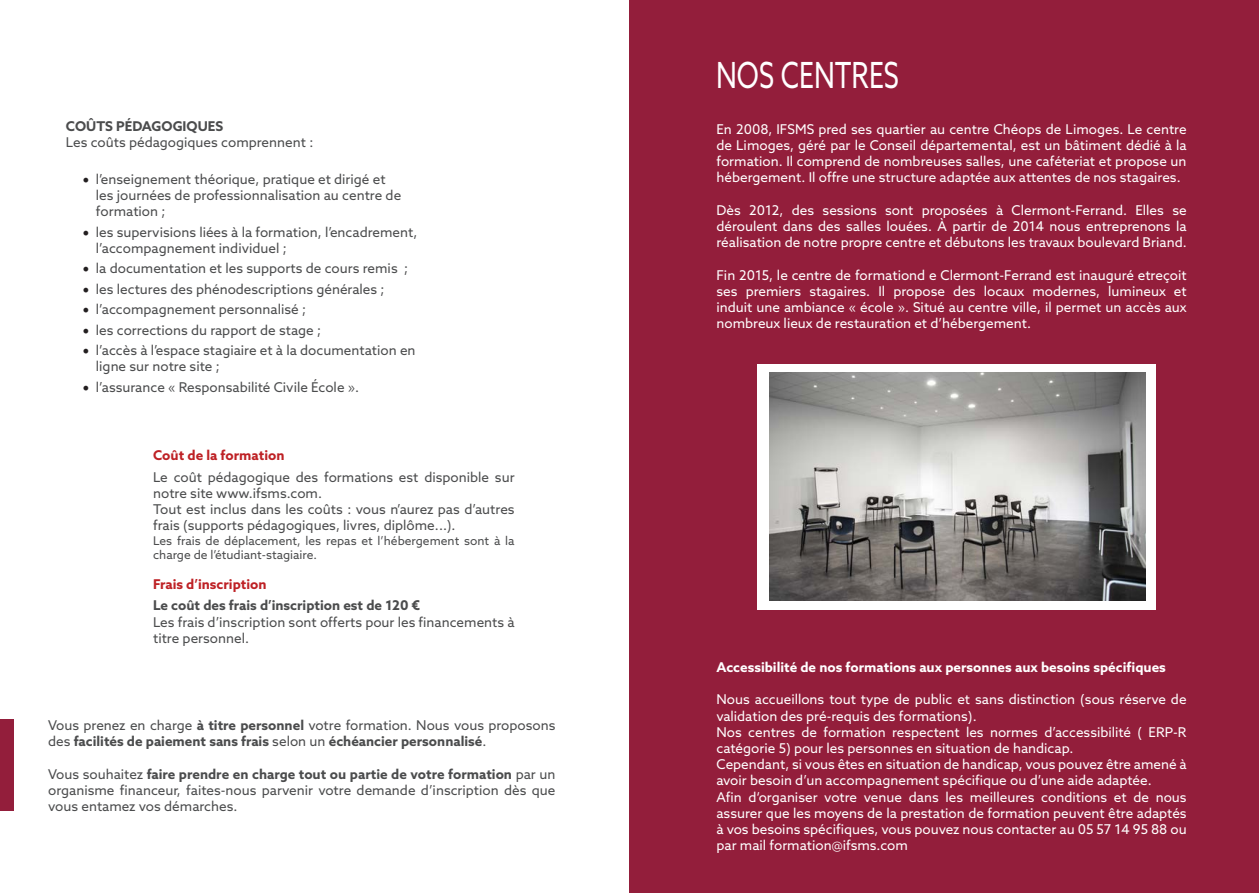
<style>
.page{position:relative;width:1259px;height:893px;background:#fff}
.page>*{position:absolute;margin:0;border:0;box-sizing:border-box;transform-origin:0 0}
.t1{font:36px "Azo Sans";color:#fff;scale:.75 1}
.t2{font:13.5px/16.2px "Azo Sans";color:#fff;text-align:justify}
.t3{font:13.5px/16.2px "Azo Sans";color:#4b4c4d}
.t4{font:700 13.5px/16.2px "Azo Sans";color:#4b4c4d}
.t5{font:700 13.5px "Azo Sans";color:#fff}
.t6{font:700 13.5px "Azo Sans";color:#be2125}
.t7{font:12px/14.4px "Azo Sans";color:#4b4c4d}
.s1{font-family:"Minion Pro";font-size:18px;color:#231f20}
.s2{font-weight:400}
.s3{font-weight:700}
</style>
<div class="page">
<div style="left:629px;top:0;width:630px;height:893px;background:#931e3b"></div>
<div style="left:757px;top:364px;width:398px;height:245px;background:#fff"></div>
<img style="left:769px;top:372px;width:377px;height:228px">
<div style="left:0;top:719px;width:14px;height:92px;background:#931e3b"></div>
<p class="t4" style="left:66px;top:118px;width:159px">COÛTS PÉDAGOGIQUES</p>
<p class="t3" style="left:66px;top:134px;width:249px">Les coûts pédagogiques comprennent :</p>
<p class="t3" style="left:96px;top:171px;width:307px;text-indent:-14px"><span class="s1">•</span> l’enseignement théorique, pratique et dirigé et les journées de professionnalisation au centre de formation ;</p>
<p class="t3" style="left:96px;top:223px;width:323px;text-indent:-14px"><span class="s1">•</span> les supervisions liées à la formation, l’encadrement, l’accompagnement individuel ;</p>
<p class="t3" style="left:82px;top:260px;width:327px"><span class="s1">•</span> la documentation et les supports de cours remis ;</p>
<p class="t3" style="left:82px;top:281px;width:303px"><span class="s1">•</span> les lectures des phénodescriptions générales ;</p>
<p class="t3" style="left:82px;top:301px;width:225px"><span class="s1">•</span> l’accompagnement personnalisé ;</p>
<p class="t3" style="left:82px;top:321px;width:240px"><span class="s1">•</span> les corrections du rapport de stage ;</p>
<p class="t3" style="left:96px;top:342px;width:321px;text-indent:-14px"><span class="s1">•</span> l’accès à l’espace stagiaire et à la documentation en ligne sur notre site ;</p>
<p class="t3" style="left:82px;top:379px;width:278px"><span class="s1">•</span> l’assurance « Responsabilité Civile École ».</p>
<p class="t6" style="left:153px;top:446px;width:133px">Coût de la formation</p>
<p class="t3" style="left:153px;top:469px;width:363px">Le coût pédagogique des formations est disponible sur notre site www.ifsms.com.</p>
<p class="t3" style="left:153px;top:501px;width:363px">Tout est inclus dans les coûts : vous n’aurez pas d’autres frais (supports pédagogiques, livres, diplôme...).</p>
<p class="t7" style="left:153px;top:533px;width:363px">Les frais de déplacement, les repas et l’hébergement sont à la charge de l’étudiant-stagiaire.</p>
<p class="t6" style="left:153px;top:575px;width:115px">Frais d’inscription</p>
<p class="t4" style="left:153px;top:597px;width:268px">Le coût des frais d’inscription est de 120 €</p>
<p class="t3" style="left:153px;top:613px;width:363px">Les frais d’inscription sont offerts pour les financements à titre personnel.</p>
<p class="t4" style="left:48px;top:717px;width:509px"><span class="s2">Vous prenez en charge</span> à titre personnel <span class="s2">votre formation. Nous vous proposons des</span> facilités de paiement sans frais <span class="s2">selon un</span> échéancier personnalisé<span class="s2">.</span></p>
<p class="t3" style="left:48px;top:766px;width:509px;text-align:justify">Vous souhaitez <span class="s3">faire prendre en charge tout ou partie de votre formation</span> par un organisme financeur, faites-nous parvenir votre demande d’inscription dès que vous entamez vos démarches.</p>
<p class="t1" style="left:716px;top:52px;width:245px">NOS CENTRES</p>
<p class="t2" style="left:716px;top:121px;width:472px">En 2008, IFSMS pred ses quartier au centre Chéops de Limoges. Le centre de Limoges, géré par le Conseil départemental, est un bâtiment dédié à la formation. Il comprend de nombreuses salles, une caféteriat et propose un hébergement. Il offre une structure adaptée aux attentes de nos stagaires.</p>
<p class="t2" style="left:716px;top:202px;width:472px">Dès 2012, des sessions sont proposées à Clermont-Ferrand. Elles se déroulent dans des salles louées. À partir de 2014 nous entreprenons la réalisation de notre propre centre et débutons les travaux boulevard Briand.</p>
<p class="t2" style="left:716px;top:267px;width:472px">Fin 2015, le centre de formationd e Clermont-Ferrand est inauguré etreçoit ses premiers stagaires. Il propose des locaux modernes, lumineux et induit une ambiance « école ». Situé au centre ville, il permet un accès aux nombreux lieux de restauration et d’hébergement.</p>
<p class="t5" style="left:716px;top:658px;width:451px">Accessibilité de nos formations aux personnes aux besoins spécifiques</p>
<p class="t2" style="left:716px;top:691px;width:472px">Nous accueillons tout type de public et sans distinction (sous réserve de validation des pré-requis des formations).</p>
<p class="t2" style="left:716px;top:724px;width:472px">Nos centres de formation respectent les normes d’accessibilité ( ERP-R catégorie 5) pour les personnes en situation de handicap.</p>
<p class="t2" style="left:716px;top:756px;width:472px">Cependant, si vous êtes en situation de handicap, vous pouvez être amené à avoir besoin d’un accompagnement spécifique ou d’une aide adaptée.</p>
<p class="t2" style="left:716px;top:788px;width:472px">Afin d‘organiser votre venue dans les meilleures conditions et de nous assurer que les moyens de la prestation de formation peuvent être adaptés à vos besoins spécifiques, vous pouvez nous contacter au 05 57 14 95 88 ou par mail formation@ifsms.com</p>
</div>
